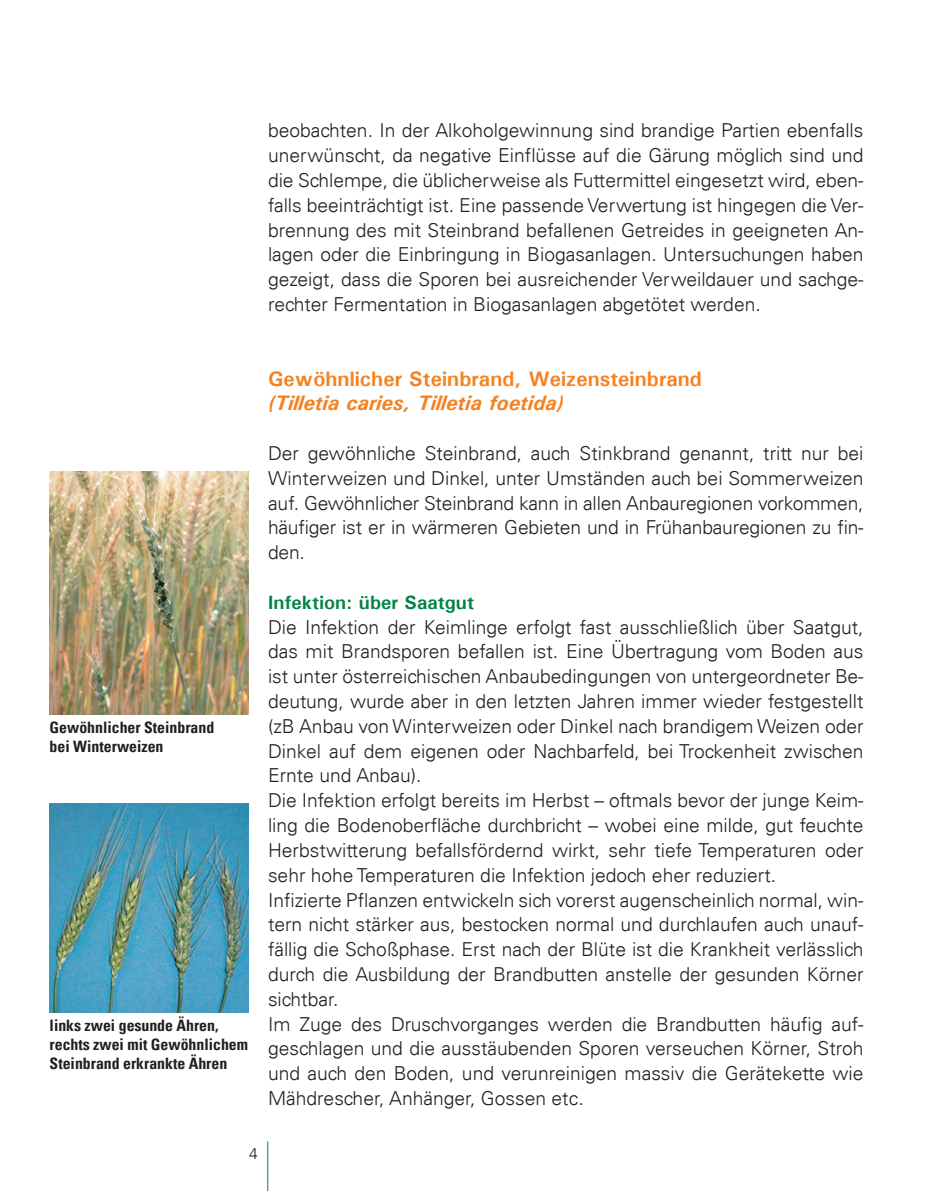
<style>
.page{position:relative;width:943px;height:1191px;background:#fff}
.page>*{position:absolute;margin:0;border:0;box-sizing:border-box;transform-origin:0 0}
.t1{font:700 21px "Univers";letter-spacing:.005em;color:#f58220}
.t2{font:italic 700 21px "Univers";letter-spacing:.005em;color:#f58220}
.t3{font:300 19.25px/24.8px "Univers";color:#231f20;text-align:justify}
.t4{font:700 19.25px "Univers";color:#008348}
.t5{font:700 condensed 15.75px/19.2px "Univers";color:#231f20}
.t6{font:300 15.75px "Univers";color:#231f20}
</style>
<div class="page">
<hr style="left:267px;top:1141px;width:1px;height:50px;background:#008348">
<img style="left:50px;top:471px;width:198px;height:243px">
<img style="left:50px;top:804px;width:198px;height:208px">
<p class="t3" style="left:268px;top:118px;width:597px">beobachten. In der Alkoholgewinnung sind brandige Partien ebenfalls unerwünscht, da negative Einflüsse auf die Gärung möglich sind und die Schlempe, die üblicherweise als Futtermittel eingesetzt wird, eben&shy;falls beeinträchtigt ist. Eine passende Verwertung ist hingegen die Ver&shy;brennung des mit Steinbrand befallenen Getreides in geeigneten An&shy;lagen oder die Einbringung in Biogasanlagen. Untersuchungen haben gezeigt, dass die Sporen bei ausreichender Verweildauer und sachge&shy;rechter Fermentation in Biogasanlagen abgetötet werden.</p>
<p class="t5" style="left:50px;top:718px;width:166px">Gewöhnlicher Steinbrand bei Winterweizen</p>
<p class="t5" style="left:50px;top:1015px;width:200px">links zwei gesunde Ähren, rechts zwei mit Gewöhnlichem<br>Steinbrand erkrankte Ähren</p>
<p class="t1" style="left:268px;top:365px;width:435px">Gewöhnlicher Steinbrand, Weizensteinbrand</p>
<p class="t2" style="left:268px;top:390px;width:297px">(Tilletia caries, Tilletia foetida)</p>
<p class="t3" style="left:268px;top:441px;width:597px">Der gewöhnliche Steinbrand, auch Stinkbrand genannt, tritt nur bei Winterweizen und Dinkel, unter Umständen auch bei Sommerweizen auf. Gewöhnlicher Steinbrand kann in allen Anbauregionen vorkommen, häufiger ist er in wärmeren Gebieten und in Frühanbauregionen zu fin&shy;den.</p>
<p class="t4" style="left:268px;top:590px;width:208px">Infektion: über Saatgut</p>
<p class="t3" style="left:268px;top:614px;width:597px;text-align:left">Die Infektion der Keimlinge erfolgt fast ausschließlich über Saatgut, das mit Brandsporen befallen ist. Eine Übertragung vom Boden aus ist unter österreichischen Anbaubedingungen von untergeordneter Be&shy;deutung, wurde aber in den letzten Jahren immer wieder festgestellt (zB Anbau von Winterweizen oder Dinkel nach brandigem Weizen oder Dinkel auf dem eigenen oder Nachbarfeld, bei Trockenheit zwischen Ernte und Anbau).<br>Die Infektion erfolgt bereits im Herbst – oftmals bevor der junge Keim&shy;ling die Bodenoberfläche durchbricht – wobei eine milde, gut feuchte Herbstwitterung befallsfördernd wirkt, sehr tiefe Temperaturen oder sehr hohe Temperaturen die Infektion jedoch eher reduziert.<br>Infizierte Pflanzen entwickeln sich vorerst augenscheinlich normal, win&shy;tern nicht stärker aus, bestocken normal und durchlaufen auch unauf&shy;fällig die Schoßphase. Erst nach der Blüte ist die Krankheit verlässlich durch die Ausbildung der Brandbutten anstelle der gesunden Körner sichtbar.<br>Im Zuge des Druschvorganges werden die Brandbutten häufig auf&shy;geschlagen und die ausstäubenden Sporen verseuchen Körner, Stroh und auch den Boden, und verunreinigen massiv die Gerätekette wie Mähdrescher, Anhänger, Gossen etc.</p>
<p class="t6" style="left:249px;top:1144px;width:10px">4</p>
</div>
